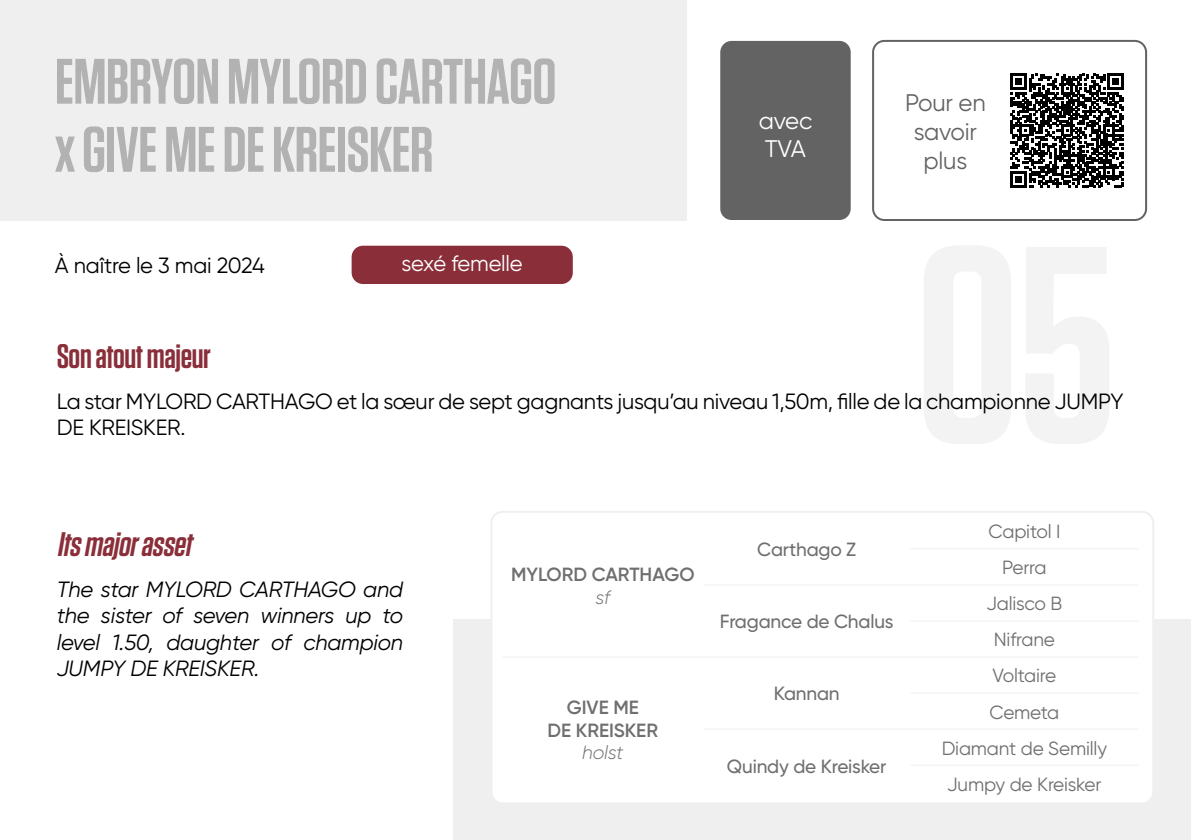
<style>
.page{position:relative;width:1191px;height:840px;background:#fff}
.page>*{position:absolute;margin:0;border:0;box-sizing:border-box;transform-origin:0 0}
.t1{font:600 64px/68px "Tungsten";letter-spacing:-.01em;color:#b3b2b2}
.t2{font:600 34px "Tungsten";letter-spacing:-.01em;color:#8a2f3a}
.t3{font:italic 600 34px "Tungsten";color:#8a2f3a}
.t4{font:24px/28.8px "Gilroy";letter-spacing:-.01em;color:#646363;text-align:center}
.t5{font:24px/28.8px "Gilroy";letter-spacing:-.01em;color:#fff}
.t6{font:22px/26.4px "Gilroy";letter-spacing:-.01em;color:#000}
.t7{font:italic 22px/26.4px "Gilroy";letter-spacing:-.01em;color:#000;text-align:justify}
.t8{font:22px "Gilroy";letter-spacing:-.01em;color:#fff}
.t9{font:19px/36px "Gilroy";letter-spacing:-.01em;color:#706f6f;text-align:center}
.t10{font:500 19px "Gilroy";letter-spacing:-.01em;color:#706f6f}
.t11{font:600 19px/22.8px "Gilroy";color:#706f6f;text-align:center}
.t12{font:italic 300 19px "Gilroy";letter-spacing:-.01em;color:#706f6f}
</style>
<div class="page">
<div style="left:454px;top:619px;width:737px;height:220px;background:#eeefee"></div>
<div style="left:0;top:0;width:686px;height:220px;background:#eeefee"></div>
<div style="left:351px;top:245px;width:222px;height:39px;background:#8a2f3a;border-radius:11px"></div>
<div style="left:491px;top:511px;width:662px;height:292px;background:#fff;border-radius:11px"></div>
<hr style="left:910px;top:548px;width:228px;height:1px;background:#eeefee">
<hr style="left:703px;top:584px;width:207px;height:1px;background:#eeefee">
<hr style="left:910px;top:584px;width:228px;height:1px;background:#eeefee">
<hr style="left:910px;top:620px;width:228px;height:1px;background:#eeefee">
<hr style="left:502px;top:656px;width:201px;height:1px;background:#eeefee">
<hr style="left:703px;top:656px;width:207px;height:1px;background:#eeefee">
<hr style="left:910px;top:656px;width:228px;height:1px;background:#eeefee">
<hr style="left:910px;top:692px;width:228px;height:1px;background:#eeefee">
<hr style="left:703px;top:728px;width:207px;height:1px;background:#eeefee">
<hr style="left:910px;top:728px;width:228px;height:1px;background:#eeefee">
<hr style="left:910px;top:764px;width:228px;height:1px;background:#eeefee">
<div style="left:490px;top:510px;width:664px;height:293px;border:2px solid #eeefee;border-radius:11px"></div>
<svg style="left:1010px;top:74px;width:113px;height:113px"></svg>
<div style="left:720px;top:41px;width:130px;height:179px;background:#646363;border-radius:11px"></div>
<div style="left:872px;top:40px;width:275px;height:181px;border:2px solid #646363;border-radius:11px"></div>
<h1 class="t1" style="left:55px;top:49px;width:503px">EMBRYON MYLORD CARTHAGO x GIVE ME DE KREISKER</h1>
<p class="t6" style="left:55px;top:251px;width:211px">À naître le 3 mai 2024</p>
<p class="t8" style="left:402px;top:250px;width:123px">sexé femelle</p>
<p class="t5" style="left:758px;top:105px;width:55px">avec<br>TVA</p>
<p class="t4" style="left:905px;top:88px;width:82px">Pour en savoir plus</p>
<h2 class="t2" style="left:57px;top:338px;width:156px">Son atout majeur</h2>
<p class="t6" style="left:57px;top:387px;width:1068px">La star MYLORD CARTHAGO et la sœur de sept gagnants jusqu’au niveau 1,50m, fille de la championne JUMPY<br>DE KREISKER.</p>
<h2 class="t3" style="left:57px;top:526px;width:143px">Itsmajorasset</h2>
<p class="t7" style="left:57px;top:575px;width:348px">The star MYLORD CARTHAGO and the sister of seven winners up to level 1.50, daughter of champion JUMPY DE KREISKER.</p>
<p class="t11" style="left:511px;top:562px;width:185px">MYLORD CARTHAGO</p>
<p class="t12" style="left:595px;top:585px;width:16px">sf</p>
<p class="t11" style="left:547px;top:695px;width:112px">GIVE ME<br>DE KREISKER</p>
<p class="t12" style="left:582px;top:740px;width:43px">holst</p>
<p class="t10" style="left:757px;top:537px;width:101px">Carthago Z</p>
<p class="t10" style="left:719px;top:609px;width:175px">Fragance de Chalus</p>
<p class="t10" style="left:773px;top:681px;width:67px">Kannan</p>
<p class="t10" style="left:727px;top:753px;width:161px">Quindy de Kreisker</p>
<p class="t9" style="left:988px;top:513px;width:73px">Capitol I<br>Perra</p>
<p class="t9" style="left:986px;top:585px;width:77px">Jalisco B<br>Nifrane</p>
<p class="t9" style="left:989px;top:657px;width:71px;text-align:left">Voltaire<br>Cemeta</p>
<p class="t9" style="left:941px;top:729px;width:167px;text-align:left">Diamant de Semilly<br>Jumpy de Kreisker</p>
</div>
